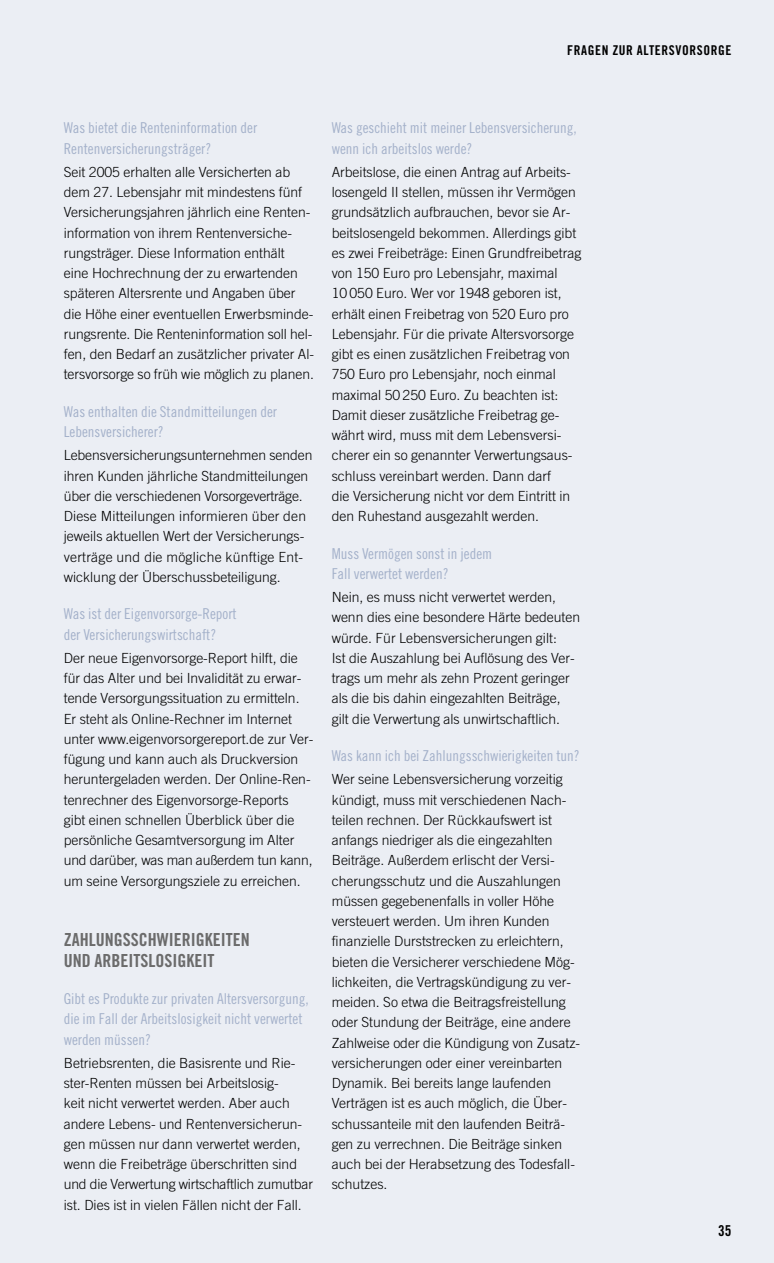
<style>
.page{position:relative;width:774px;height:1263px;background:#ebeef4}
.page>*{position:absolute;margin:0;border:0;box-sizing:border-box;transform-origin:0 0}
.t1{font:18px/20.2px "Trade Gothic LT Bold Cond Twenty";color:#6b6b6b}
.t2{font:15px/20.2px "Trade Gothic LT Cond Eighteen";color:#a4b1ca}
.t3{font:15px "Trade Gothic LT Bold Cond Twenty";color:#000}
.t4{font:300 13.95px/20.2px "Trade Gothic LT";color:#000}
.t5{font:13.5px "Trade Gothic LT Bold Cond Twenty";letter-spacing:.045em;color:#000}
</style>
<div class="page">
<p class="t5" style="left:567px;top:46px;width:166px">FRAGEN ZUR ALTERSVORSORGE</p>
<p class="t2" style="left:64px;top:119px;width:195px">Was bietet die Renteninformation der<br>Rentenversicherungsträger?</p>
<p class="t4" style="left:64px;top:163px;width:252px">Seit 2005 erhalten alle Versicherten ab dem 27. Lebensjahr mit mindestens fünf Versicherungsjahren jährlich eine Renten&shy;information von ihrem Rentenversiche&shy;rungsträger. Diese Information enthält<br>eine Hochrechnung der zu erwartenden späteren Altersrente und Angaben über die Höhe einer eventuellen Erwerbsminde&shy;rungsrente. Die Renteninformation soll hel&shy;fen, den Bedarf an zusätzlicher privater Al&shy;tersvorsorge so früh wie möglich zu planen.</p>
<p class="t2" style="left:64px;top:403px;width:215px">Was enthalten die Standmitteilungen der<br>Lebensversicherer?</p>
<p class="t4" style="left:64px;top:446px;width:250px">Lebensversicherungsunternehmen senden ihren Kunden jährliche Standmitteilungen über die verschiedenen Vorsorgeverträge.<br>Diese Mitteilungen informieren über den jeweils aktuellen Wert der Versicherungs&shy;verträge und die mögliche künftige Ent&shy;wicklung der Überschussbeteiligung.</p>
<p class="t2" style="left:64px;top:605px;width:174px">Was ist der Eigenvorsorge-Report der Versicherungswirtschaft?</p>
<p class="t4" style="left:64px;top:649px;width:251px">Der neue Eigenvorsorge-Report hilft, die für das Alter und bei Invalidität zu erwar&shy;tende Versorgungssituation zu ermitteln.<br>Er steht als Online-Rechner im Internet unter www.eigenvorsorgereport.de zur Ver&shy;fügung und kann auch als Druckversion heruntergeladen werden. Der Online-Ren&shy;tenrechner des Eigenvorsorge-Reports gibt einen schnellen Überblick über die persönliche Gesamtversorgung im Alter und darüber, was man außerdem tun kann, um seine Versorgungsziele zu erreichen.</p>
<p class="t1" style="left:64px;top:931px;width:187px">ZAHLUNGSSCHWIERIGKEITEN<br>UND ARBEITSLOSIGKEIT</p>
<p class="t2" style="left:64px;top:990px;width:246px">Gibt es Produkte zur privaten Altersversorgung, die im Fall der Arbeitslosigkeit nicht verwertet werden müssen?</p>
<p class="t4" style="left:64px;top:1054px;width:251px">Betriebsrenten, die Basisrente und Rie&shy;ster-Renten müssen bei Arbeitslosig-<br>keit nicht verwertet werden. Aber auch andere Lebens- und Rentenversicherun&shy;gen müssen nur dann verwertet werden, wenn die Freibeträge überschritten sind und die Verwertung wirtschaftlich zumutbar ist. Dies ist in vielen Fällen nicht der Fall.</p>
<p class="t2" style="left:332px;top:119px;width:247px">Was geschieht mit meiner Lebensversicherung, wenn ich arbeitslos werde?</p>
<p class="t4" style="left:332px;top:163px;width:251px">Arbeitslose, die einen Antrag auf Arbeits&shy;losengeld II stellen, müssen ihr Vermögen grundsätzlich aufbrauchen, bevor sie Ar&shy;beitslosengeld bekommen. Allerdings gibt es zwei Freibeträge: Einen Grundfreibetrag von 150 Euro pro Lebensjahr, maximal<br>10 050 Euro. Wer vor 1948 geboren ist, erhält einen Freibetrag von 520 Euro pro Lebensjahr. Für die private Altersvorsorge gibt es einen zusätzlichen Freibetrag von 750 Euro pro Lebensjahr, noch einmal maximal 50 250 Euro. Zu beachten ist:<br>Damit dieser zusätzliche Freibetrag ge&shy;währt wird, muss mit dem Lebensversi&shy;cherer ein so genannter Verwertungsaus&shy;schluss vereinbart werden. Dann darf<br>die Versicherung nicht vor dem Eintritt in den Ruhestand ausgezahlt werden.</p>
<p class="t2" style="left:332px;top:544px;width:162px">Muss Vermögen sonst in jedem<br>Fall verwertet werden?</p>
<p class="t4" style="left:332px;top:588px;width:250px">Nein, es muss nicht verwertet werden, wenn dies eine besondere Härte bedeuten würde. Für Lebensversicherungen gilt:<br>Ist die Auszahlung bei Auflösung des Ver&shy;trags um mehr als zehn Prozent geringer als die bis dahin eingezahlten Beiträge, gilt die Verwertung als unwirtschaftlich.</p>
<p class="t2" style="left:332px;top:747px;width:249px">Was kann ich bei Zahlungsschwierigkeiten tun?</p>
<p class="t4" style="left:332px;top:770px;width:250px">Wer seine Lebensversicherung vorzeitig kündigt, muss mit verschiedenen Nach&shy;teilen rechnen. Der Rückkaufswert ist anfangs niedriger als die eingezahlten Beiträge. Außerdem erlischt der Versi&shy;cherungsschutz und die Auszahlungen müssen gegebenenfalls in voller Höhe versteuert werden. Um ihren Kunden finanzielle Durststrecken zu erleichtern, bieten die Versicherer verschiedene Mög&shy;lichkeiten, die Vertragskündigung zu ver&shy;meiden. So etwa die Beitragsfreistellung oder Stundung der Beiträge, eine andere Zahlweise oder die Kündigung von Zusatz&shy;versicherungen oder einer vereinbarten Dynamik. Bei bereits lange laufenden Verträgen ist es auch möglich, die Über&shy;schussanteile mit den laufenden Beiträ&shy;gen zu verrechnen. Die Beiträge sinken auch bei der Herabsetzung des Todesfall&shy;schutzes.</p>
<p class="t3" style="left:718px;top:1225px;width:15px">35</p>
</div>
